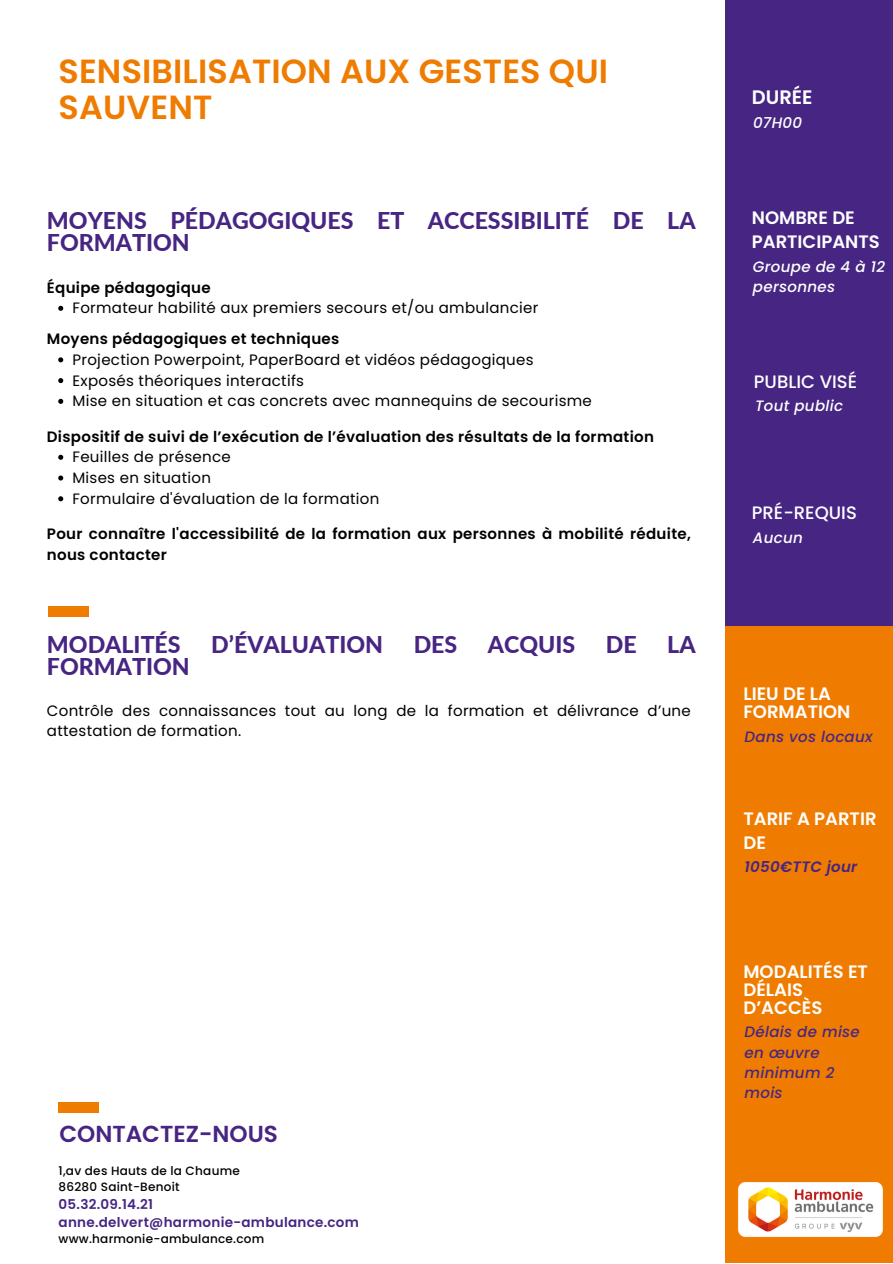
<style>
.page{position:relative;width:893px;height:1264px;background:#fff}
.page>*{position:absolute;margin:0;border:0;box-sizing:border-box;transform-origin:0 0}
.t1{font:600 33.45px/36px "Poppins";letter-spacing:.005em;color:#ef7c00}
.t2{font:800 23.1px/22.5px "Lato";color:#472583}
.t3{font:600 23.1px "Poppins";color:#472583}
.t4{font:600 19.5px "Poppins";color:#fff}
.t5{font:600 18px/24.8px "Poppins";color:#fff}
.t6{font:500 18px "Poppins";color:#fff}
.t7{font:15px "Poppins";letter-spacing:.02em;color:#000}
.t8{font:600 15px/20.7px "Poppins";letter-spacing:.02em;color:#000}
.t9{font:italic 500 15px/20.2px "Poppins";letter-spacing:.02em;color:#472583}
.t10{font:italic 500 15px/20.2px "Poppins";letter-spacing:.02em;color:#fff}
.t11{font:italic 600 15px "Poppins";letter-spacing:.02em;color:#472583}
.t12{font:600 13.5px "Poppins";letter-spacing:.02em;color:#472583}
.t13{font:500 12px "Poppins";letter-spacing:.02em;color:#000}
</style>
<div class="page">
<div style="left:725px;top:0;width:167px;height:626px;background:#472583"></div>
<div style="left:725px;top:626px;width:167px;height:636px;background:#ef7c00"></div>
<img style="left:738px;top:1182px;width:145px;height:55px">
<div style="left:59px;top:1102px;width:40px;height:10px;background:#ef7c00"></div>
<svg style="left:58px;top:306px;width:5px;height:5px"></svg>
<svg style="left:58px;top:357px;width:5px;height:5px"></svg>
<svg style="left:58px;top:378px;width:5px;height:5px"></svg>
<svg style="left:58px;top:399px;width:5px;height:5px"></svg>
<svg style="left:58px;top:455px;width:5px;height:5px"></svg>
<svg style="left:58px;top:475px;width:5px;height:5px"></svg>
<svg style="left:58px;top:496px;width:5px;height:5px"></svg>
<div style="left:49px;top:606px;width:40px;height:10px;background:#ef7c00"></div>
<p class="t1" style="left:59px;top:54px;width:551px">SENSIBILISATION AUX GESTES QUI<br>SAUVENT</p>
<p class="t2" style="left:47px;top:209px;width:650px">MOYENS PÉDAGOGIQUES ET ACCESSIBILITÉ DE LA<br>FORMATION</p>
<p class="t8" style="left:47px;top:277px;width:165px">Équipe pédagogique</p>
<p class="t8" style="left:47px;top:328px;width:294px">Moyens pédagogiques et techniques</p>
<p class="t7" style="left:72px;top:297px;width:467px">Formateur habilité aux premiers secours et/ou ambulancier</p>
<p class="t7" style="left:72px;top:349px;width:462px">Projection Powerpoint, PaperBoard et vidéos pédagogiques</p>
<p class="t7" style="left:72px;top:370px;width:233px">Exposés théoriques interactifs</p>
<p class="t7" style="left:72px;top:390px;width:521px">Mise en situation et cas concrets avec mannequins de secourisme</p>
<p class="t8" style="left:47px;top:426px;width:608px">Dispositif de suivi de l’exécution de l’évaluation des résultats de la formation</p>
<p class="t7" style="left:72px;top:446px;width:160px">Feuilles de présence</p>
<p class="t7" style="left:72px;top:467px;width:140px">Mises en situation</p>
<p class="t7" style="left:72px;top:488px;width:308px">Formulaire d'évaluation de la formation</p>
<p class="t8" style="left:47px;top:523px;width:645px">Pour connaître l'accessibilité de la formation aux personnes à mobilité réduite, nous contacter</p>
<p class="t2" style="left:47px;top:632px;width:135px">MODALITÉS</p>
<p class="t2" style="left:211px;top:632px;width:173px">D’ÉVALUATION</p>
<p class="t2" style="left:413px;top:632px;width:45px">DES</p>
<p class="t2" style="left:488px;top:632px;width:89px">ACQUIS</p>
<p class="t2" style="left:605px;top:632px;width:32px">DE</p>
<p class="t2" style="left:667px;top:632px;width:30px">LA</p>
<p class="t2" style="left:47px;top:655px;width:144px">FORMATION</p>
<p class="t4" style="left:751px;top:83px;width:62px">DURÉE</p>
<p class="t10" style="left:753px;top:113px;width:51px">07H00</p>
<p class="t5" style="left:751px;top:205px;width:129px">NOMBRE DE<br>PARTICIPANTS</p>
<p class="t10" style="left:753px;top:256px;width:133px">Groupe de 4 à 12 personnes</p>
<p class="t6" style="left:753px;top:369px;width:105px">PUBLIC VISÉ</p>
<p class="t10" style="left:755px;top:396px;width:89px">Tout public</p>
<p class="t6" style="left:751px;top:500px;width:106px">PRÉ-REQUIS</p>
<p class="t10" style="left:753px;top:527px;width:51px">Aucun</p>
<p class="t5" style="left:743px;top:681px;width:89px">LIEU DE LA</p>
<p class="t7" style="left:47px;top:700px;width:645px">Contrôle des connaissances tout au long de la formation et délivrance d’une</p>
<p class="t5" style="left:743px;top:699px;width:108px">FORMATION</p>
<p class="t7" style="left:47px;top:720px;width:196px">attestation de formation.</p>
<p class="t9" style="left:744px;top:726px;width:130px">Dans vos locaux</p>
<p class="t5" style="left:743px;top:806px;width:134px">TARIF A PARTIR<br>DE</p>
<p class="t11" style="left:744px;top:856px;width:114px">1050€TTC jour</p>
<p class="t5" style="left:743px;top:962px;width:126px;line-height:18px">MODALITÉS ET<br>DÉLAIS<br>D’ACCÈS</p>
<p class="t3" style="left:59px;top:1117px;width:220px">CONTACTEZ-NOUS</p>
<p class="t13" style="left:59px;top:1162px;width:183px">1,av des Hauts de la Chaume</p>
<p class="t13" style="left:59px;top:1178px;width:123px">86280 Saint-Benoit</p>
<p class="t12" style="left:59px;top:1195px;width:96px">05.32.09.14.21</p>
<p class="t12" style="left:59px;top:1213px;width:302px">anne.delvert@harmonie-ambulance.com</p>
<p class="t13" style="left:59px;top:1230px;width:207px">www.harmonie-ambulance.com</p>
<p class="t9" style="left:744px;top:1021px;width:117px">Délais de mise en œuvre minimum 2 mois</p>
</div>
